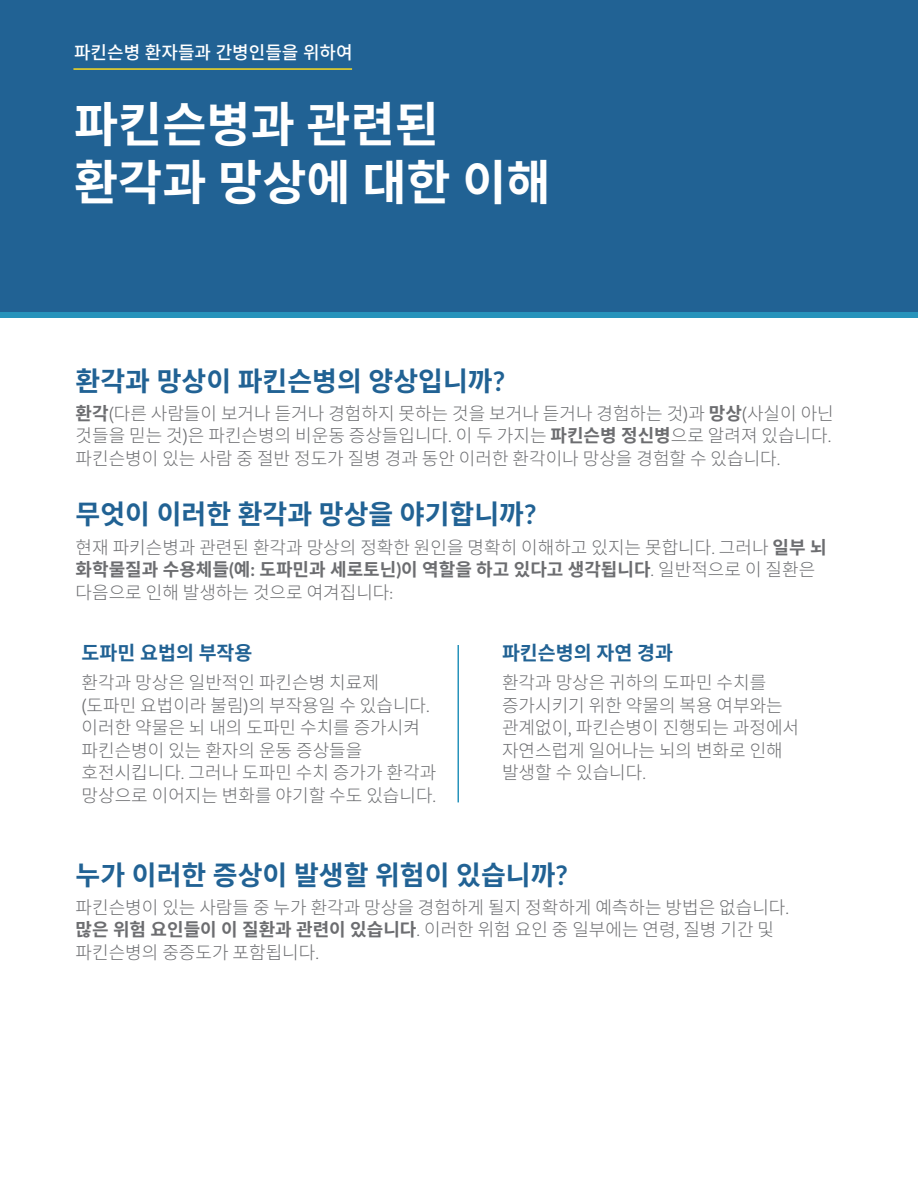
<style>
.page{position:relative;width:918px;height:1188px;background:#fff}
.page>*{position:absolute;margin:0;border:0;box-sizing:border-box;transform-origin:0 0}
.body_copy{font:700 48px/57.6px "Noto Sans CJ Kkr";color:#fff}
.body_copy-2{font:700 27px "Noto Sans CJ Kkr";color:#216294}
.body_copy-3{font:700 19.5px "Noto Sans CJ Kkr";color:#216294}
.body_copy-4{font:300 18px/22.5px "Noto Sans CJ Kkr";color:#6c6d70}
.body_copy-5{font:500 18px "Noto Sans CJ Kkr";color:#fff}
.s1{font-family:"Lato"}
.s2{font-weight:700}
.s3{font-family:"Quire Sans Pro"}
.s4{font-family:"Lato";font-weight:700}
</style>
<div class="page">
<div style="left:0;top:0;width:918px;height:318px;background:#216294"></div>
<div style="left:0;top:312px;width:918px;height:6px;background:#2793bb"></div>
<hr style="left:458px;top:645px;width:1px;height:157px;background:#2793bb">
<hr style="left:73px;top:68px;width:279px;height:2px;background:#fada1f">
<p class="body_copy-5" style="left:74px;top:42px;width:280px">파킨슨병 환자들과 간병인들을 위하여</p>
<p class="body_copy" style="left:74px;top:97px;width:478px">파킨슨병과 관련된 환각과 망상에 대한 이해</p>
<p class="body_copy-2" style="left:76px;top:366px;width:431px">환각과 망상이 파킨슨병의 양상입니까<span class="s1">?</span></p>
<p class="body_copy-4" style="left:76px;top:403px;width:760px"><span class="s2">환각</span><span class="s3">(</span>다른 사람들이 보거나 듣거나 경험하지 못하는 것을 보거나 듣거나 경험하는 것<span class="s3">)</span>과 <span class="s2">망상</span><span class="s3">(</span>사실이 아닌 것들을 믿는 것<span class="s3">)</span>은 파킨슨병의 비운동 증상들입니다<span class="s3">.</span> 이 두 가지는 <span class="s2">파킨슨병 정신병</span>으로 알려져 있습니다<span class="s3">. </span>파킨슨병이 있는 사람 중 절반 정도가 질병 경과 동안 이러한 환각이나 망상을 경험할 수 있습니다<span class="s3">.</span></p>
<p class="body_copy-2" style="left:76px;top:499px;width:462px">무엇이 이러한 환각과 망상을 야기합니까<span class="s1">?</span></p>
<p class="body_copy-4" style="left:76px;top:536px;width:753px">현재 파키슨병과 관련된 환각과 망상의 정확한 원인을 명확히 이해하고 있지는 못합니다<span class="s3">.</span> 그러나 <span class="s2">일부 뇌 화학물질과 수용체들</span><span class="s4">(</span><span class="s2">예</span><span class="s4">:</span> <span class="s2">도파민과 세로토닌</span><span class="s4">)</span><span class="s2">이 역할을 하고 있다고 생각됩니다</span><span class="s3">.</span> 일반적으로 이 질환은 다음으로 인해 발생하는 것으로 여겨집니다<span class="s3">:</span></p>
<p class="body_copy-3" style="left:82px;top:642px;width:172px">도파민 요법의 부작용</p>
<p class="body_copy-4" style="left:82px;top:672px;width:356px">환각과 망상은 일반적인 파킨슨병 치료제 <span class="s3">(</span>도파민 요법이라 불림<span class="s3">)</span>의 부작용일 수 있습니다<span class="s3">. </span>이러한 약물은 뇌 내의 도파민 수치를 증가시켜 파킨슨병이 있는 환자의 운동 증상들을 호전시킵니다<span class="s3">.</span> 그러나 도파민 수치 증가가 환각과 망상으로 이어지는 변화를 야기할 수도 있습니다<span class="s3">.</span></p>
<p class="body_copy-3" style="left:502px;top:642px;width:172px">파킨슨병의 자연 경과</p>
<p class="body_copy-4" style="left:502px;top:672px;width:299px">환각과 망상은 귀하의 도파민 수치를 증가시키기 위한 약물의 복용 여부와는 관계없이<span class="s3">,</span> 파킨슨병이 진행되는 과정에서 자연스럽게 일어나는 뇌의 변화로 인해 발생할 수 있습니다<span class="s3">.</span></p>
<p class="body_copy-2" style="left:76px;top:860px;width:494px">누가 이러한 증상이 발생할 위험이 있습니까<span class="s1">?</span></p>
<p class="body_copy-4" style="left:76px;top:896px;width:715px">파킨슨병이 있는 사람들 중 누가 환각과 망상을 경험하게 될지 정확하게 예측하는 방법은 없습니다<span class="s3">. </span><span class="s2">많은 위험 요인들이 이 질환과 관련이 있습니다</span><span class="s3">.</span> 이러한 위험 요인 중 일부에는 연령<span class="s3">,</span> 질병 기간 및 파킨슨병의 중증도가 포함됩니다<span class="s3">.</span></p>
</div>
